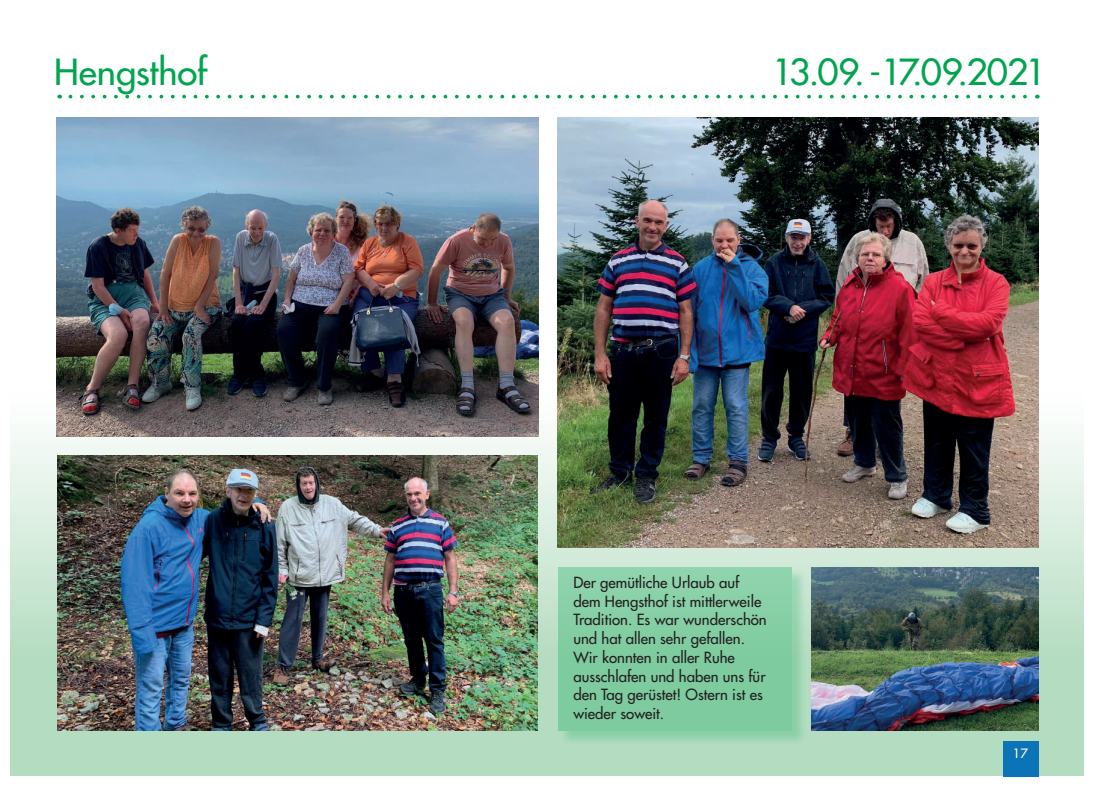
<style>
.page{position:relative;width:1095px;height:787px;background:#fff}
.page>*{position:absolute;margin:0;border:0;box-sizing:border-box;transform-origin:0 0}
.t1{font:500 35px "Futura Std";letter-spacing:-.015em;color:#00a54f;scale:1.05 1}
.t2{font:500 15px/18.8px "Futura Std";color:#231f20}
.t3{font:500 12.5px "Futura Std";color:#fff;scale:1.05 1}
</style>
<div class="page">
<svg style="left:11px;top:393px;width:1073px;height:383px;fill:#b3dcc0"></svg>
<img style="left:57px;top:117px;width:481px;height:319px">
<img style="left:558px;top:117px;width:480px;height:430px">
<img style="left:812px;top:567px;width:227px;height:163px">
<div style="left:560px;top:569px;width:247px;height:177px;background:#00a54f;opacity:.75"></div>
<div style="left:558px;top:567px;width:234px;height:163px;background:linear-gradient(to right,#83cea2,#83cea2)"></div>
<img style="left:57px;top:456px;width:481px;height:274px">
<div style="left:1003px;top:741px;width:35px;height:35px;background:#0a74b6"></div>
<svg style="left:70px;top:95px;width:957px;height:3px"></svg>
<h1 class="t1" style="left:54px;top:50px;width:147px">Hengsthof</h1>
<h1 class="t1" style="left:772px;top:50px;width:263px">13.09. - 17.09.2021</h1>
<p class="t2" style="left:573px;top:573px;width:195px">Der gemütliche Urlaub auf dem Hengsthof ist mittlerweile<br>Tradition. Es war wunderschön und hat allen sehr gefallen.<br>Wir konnten in aller Ruhe ausschlafen und haben uns für den Tag gerüstet! Ostern ist es wieder soweit.</p>
<p class="t3" style="left:1013px;top:745px;width:16px">17</p>
</div>
